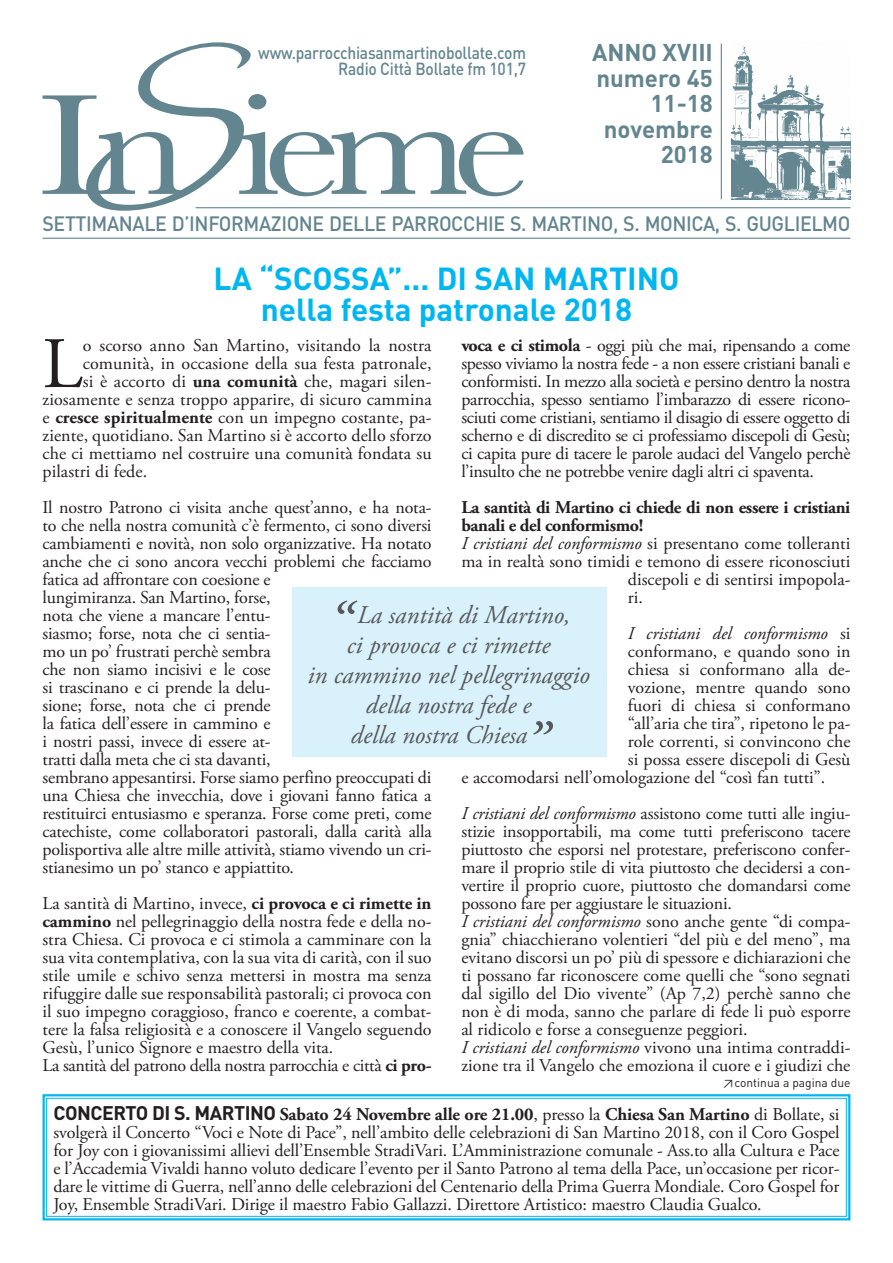
<style>
.page{position:relative;width:893px;height:1263px;background:#fff}
.page>*{position:absolute;margin:0;border:0;box-sizing:border-box;transform-origin:0 0}
.t1{font:72.3px "Adobe Garamond Pro";color:#231f20}
.t2{font:italic 62.25px "Adobe Garamond Pro";color:#57585a}
.t3{font:700 31.5px/31.5px "DIN";color:#00b6f0;text-align:center}
.t4{font:italic 25.5px "Adobe Garamond Pro";color:#57585a}
.t5{font:700 24px/25.5px "DIN";color:#63858f;text-align:right}
.t6{font:500 20.55px "DIN";letter-spacing:-.02em;color:#63858f;scale:.95 1}
.t7{font:18px/18px "Adobe Garamond Pro";color:#231f20}
.t8{font:700 18px "Adobe Garamond Pro";letter-spacing:-.02em;color:#231f20}
.t9{font:italic 18px "Adobe Garamond Pro";color:#231f20}
.t10{font:500 17.4px/16.2px "DIN";letter-spacing:-.015em;color:#63858f;text-align:right;scale:.9 1}
.t11{font:12px "DIN";color:#231f20}
.s1{font-weight:700}
.s2{font-style:italic}
.s3{font-style:normal}
.s4{font-family:"DIN";font-weight:700;font-size:19.5px}
</style>
<div class="page">
<svg style="left:43px;top:42px;width:480px;height:169px"></svg>
<hr style="left:43px;top:238px;width:807px;height:1px;background:#63858f">
<hr style="left:196px;top:207px;width:654px;height:1px;background:#63858f">
<img style="left:731px;top:46px;width:119px;height:153px">
<hr style="left:721px;top:44px;width:1px;height:155px;background:#63858f">
<div style="left:292px;top:587px;width:315px;height:169px;background:#d9f1fb"></div>
<svg style="left:42px;top:1094px;width:809px;height:127px"></svg>
<div style="left:46px;top:1098px;width:801px;height:119px;border:1px solid #00b6f0"></div>
<p class="t10" style="left:258px;top:44px;width:299px">www.parrocchiasanmartinobollate.com<br>Radio Città Bollate fm 101,7</p>
<h3 class="t5" style="left:592px;top:39px;width:122px">ANNO XVIII numero 45<br>11-18 novembre<br>2018</h3>
<p class="t6" style="left:43px;top:210px;width:852px">SETTIMANALE D’INFORMAZIONE DELLE PARROCCHIE S. MARTINO, S. MONICA, S. GUGLIELMO</p>
<h3 class="t3" style="left:214px;top:261px;width:467px">LA “SCOSSA”... DI SAN MARTINO nella festa patronale 2018</h3>
<h1 class="t1" style="left:43px;top:321px;width:41px">L</h1>
<p class="t7" style="left:83px;top:337px;width:350px">o scorso anno San Martino, visitando la nostra</p>
<p class="t7" style="left:461px;top:337px;width:391px;text-align:justify"><span class="s1">voca e ci stimola</span> - oggi più che mai, ripensando a come spesso viviamo la nostra fede - a non essere cristiani banali e conformisti. In mezzo alla società e persino dentro la nostra parrocchia, spesso sentiamo l’imbarazzo di essere ricono&shy;sciuti come cristiani, sentiamo il disagio di essere oggetto di scherno e di discredito se ci professiamo discepoli di Gesù; ci capita pure di tacere le parole audaci del Vangelo perchè l’insulto che ne potrebbe venire dagli altri ci spaventa.</p>
<p class="t8" style="left:461px;top:497px;width:391px">La santità di Martino ci chiede di non essere i cristiani</p>
<p class="t8" style="left:461px;top:515px;width:184px">banali e del conformismo!</p>
<p class="t7" style="left:461px;top:535px;width:391px"><span class="s2">I cristiani del conformismo</span> si presentano come tolleranti</p>
<p class="t7" style="left:461px;top:553px;width:391px">ma in realtà sono timidi e temono di essere riconosciuti</p>
<p class="t7" style="left:628px;top:571px;width:224px">discepoli e di sentirsi impopola-</p>
<p class="t7" style="left:628px;top:589px;width:17px">ri.</p>
<p class="t9" style="left:628px;top:622px;width:224px">I cristiani del conformismo <span class="s3">si</span></p>
<p class="t7" style="left:628px;top:643px;width:224px">conformano, e quando sono in</p>
<p class="t7" style="left:628px;top:661px;width:224px">chiesa si conformano alla de-</p>
<p class="t7" style="left:628px;top:679px;width:224px">vozione, mentre quando sono</p>
<p class="t7" style="left:628px;top:697px;width:224px">fuori di chiesa si conformano</p>
<p class="t7" style="left:628px;top:715px;width:224px">“all’aria che tira”, ripetono le pa-</p>
<p class="t7" style="left:628px;top:733px;width:224px">role correnti, si convincono che</p>
<p class="t7" style="left:628px;top:751px;width:224px">si possa essere discepoli di Gesù</p>
<p class="t7" style="left:461px;top:769px;width:365px">e accomodarsi nell’omologazione del “così fan tutti”.</p>
<p class="t7" style="left:461px;top:805px;width:391px"><span class="s2">I cristiani del conformismo</span> assistono come tutti alle ingiu&shy;stizie insopportabili, ma come tutti preferiscono tacere piuttosto che esporsi nel protestare, preferiscono confer&shy;mare il proprio stile di vita piuttosto che decidersi a con&shy;vertire il proprio cuore, piuttosto che domandarsi come possono fare per aggiustare le situazioni.<br><span class="s2">I cristiani del conformismo</span> sono anche gente “di compa&shy;gnia” chiacchierano volentieri “del più e del meno”, ma evitano discorsi un po’ più di spessore e dichiarazioni che ti possano far riconoscere come quelli che “sono segnati dal sigillo del Dio vivente” (Ap 7,2) perchè sanno che non è di moda, sanno che parlare di fede li può esporre al ridicolo e forse a conseguenze peggiori.<br><span class="s2">I cristiani del conformismo</span> vivono una intima contraddi&shy;zione tra il Vangelo che emoziona il cuore e i giudizi che</p>
<p class="t7" style="left:83px;top:355px;width:350px">comunità, in occasione della sua festa patronale,</p>
<p class="t7" style="left:83px;top:373px;width:350px">si è accorto di <span class="s1">una comunità</span> che, magari silen-</p>
<p class="t7" style="left:43px;top:391px;width:391px">ziosamente e senza troppo apparire, di sicuro cammina</p>
<p class="t7" style="left:43px;top:409px;width:391px">e <span class="s1">cresce spiritualmente</span> con un impegno costante, pa-</p>
<p class="t7" style="left:43px;top:427px;width:391px">ziente, quotidiano. San Martino si è accorto dello sforzo</p>
<p class="t7" style="left:43px;top:445px;width:391px">che ci mettiamo nel costruire una comunità fondata su</p>
<p class="t7" style="left:43px;top:463px;width:106px">pilastri di fede.</p>
<p class="t7" style="left:43px;top:499px;width:391px">Il nostro Patrono ci visita anche quest’anno, e ha nota&shy;to che nella nostra comunità c’è fermento, ci sono diversi cambiamenti e novità, non solo organizzative. Ha notato anche che ci sono ancora vecchi problemi che facciamo fatica ad affrontare con coesione e<br>lungimiranza. San Martino, forse,<br>nota che viene a mancare l’entu-<br>siasmo; forse, nota che ci sentia-<br>mo un po’ frustrati perchè sembra<br>che non siamo incisivi e le cose<br>si trascinano e ci prende la delu-<br>sione; forse, nota che ci prende<br>la fatica dell’essere in cammino e<br>i nostri passi, invece di essere at-<br>tratti dalla meta che ci sta davanti,<br>sembrano appesantirsi. Forse siamo perfino preoccupati di una Chiesa che invecchia, dove i giovani fanno fatica a restituirci entusiasmo e speranza. Forse come preti, come catechiste, come collaboratori pastorali, dalla carità alla polisportiva alle altre mille attività, stiamo vivendo un cri&shy;stianesimo un po’ stanco e appiattito.</p>
<p class="t7" style="left:43px;top:895px;width:391px">La santità di Martino, invece, <span class="s1">ci provoca e ci rimette in cammino</span> nel pellegrinaggio della nostra fede e della no&shy;stra Chiesa. Ci provoca e ci stimola a camminare con la sua vita contemplativa, con la sua vita di carità, con il suo stile umile e schivo senza mettersi in mostra ma senza rifuggire dalle sue responsabilità pastorali; ci provoca con il suo impegno coraggioso, franco e coerente, a combat&shy;tere la falsa religiosità e a conoscere il Vangelo seguendo Gesù, l’unico Signore e maestro della vita.<br>La santità del patrono della nostra parrocchia e città <span class="s1">ci pro-</span></p>
<h2 class="t2" style="left:327px;top:587px;width:25px">“</h2>
<h3 class="t4" style="left:357px;top:600px;width:215px">La santità di Martino,</h3>
<h3 class="t4" style="left:347px;top:630px;width:205px">ci provoca e ci rimette</h3>
<h3 class="t4" style="left:307px;top:660px;width:284px">in cammino nel pellegrinaggio</h3>
<h3 class="t4" style="left:366px;top:690px;width:167px">della nostra fede e</h3>
<h3 class="t4" style="left:351px;top:720px;width:178px">della nostra Chiesa</h3>
<h2 class="t2" style="left:523px;top:707px;width:25px">”</h2>
<p class="t11" style="left:722px;top:1076px;width:130px">≥continua a pagina due</p>
<p class="t7" style="left:53px;top:1106px;width:788px;text-align:justify"><span class="s4">CONCERTO DI S. MARTINO</span> <span class="s1">Sabato 24 Novembre alle ore 21.00</span>, presso la <span class="s1">Chiesa San Martino</span> di Bollate, si svolgerà il Concerto “Voci e Note di Pace”, nell’ambito delle celebrazioni di San Martino 2018, con il Coro Gospel for Joy con i giovanissimi allievi dell’Ensemble StradiVari. L’Amministrazione comunale - Ass.to alla Cultura e Pace e l’Accademia Vivaldi hanno voluto dedicare l’evento per il Santo Patrono al tema della Pace, un’occasione per ricor&shy;dare le vittime di Guerra, nell’anno delle celebrazioni del Centenario della Prima Guerra Mondiale. Coro Gospel for Joy, Ensemble StradiVari. Dirige il maestro Fabio Gallazzi. Direttore Artistico: maestro Claudia Gualco.</p>
</div>
